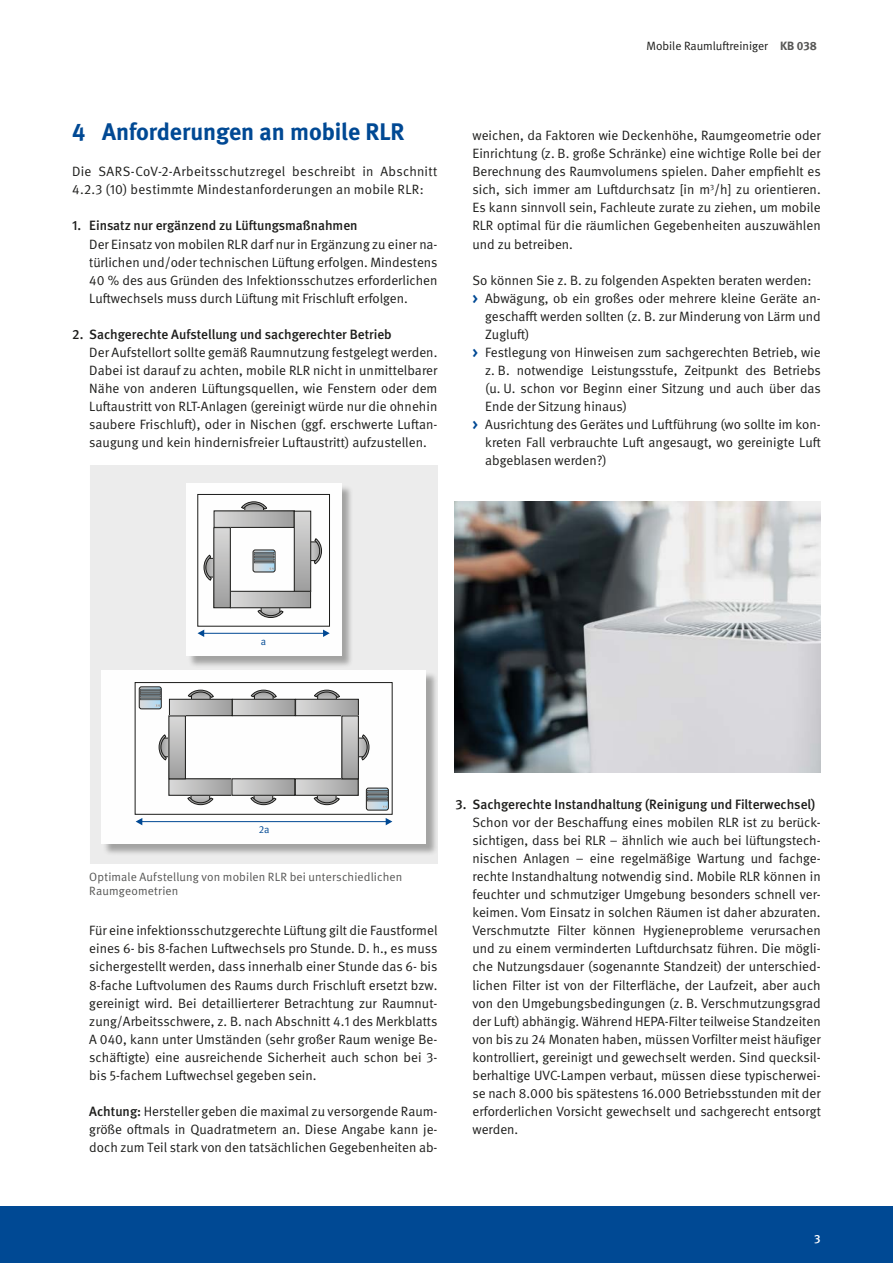
<style>
.page{position:relative;width:893px;height:1263px;background:#fff}
.page>*{position:absolute;margin:0;border:0;box-sizing:border-box;transform-origin:0 0}
.t1{font:700 24px "DGUV Meta";color:#004994}
._02_Fließtext_Fließtext{font:13.5px/18px "DGUV Meta";color:#1d1d1b;text-align:justify}
.Inhalt_Fliesstext{font:13.5px/18px "DGUV Meta";color:#1d1d1b;text-align:justify}
._02_Fließtext_Fließtext-2{font:13.5px/18px "DGUV Meta";letter-spacing:.02em;color:#1d1d1b}
.t2{font:500 13.5px "DGUV Meta";color:#1d1d1b}
.Inhalt_Bildunterschrift{font:12px/14.2px "DGUV Meta";letter-spacing:.01em;color:#575756}
.t3{font:12px "DGUV Meta";color:#1d1d1b}
.t4{font:500 12px "DGUV Meta";color:#fff}
.t5{font:10.35px "DGUV Meta";color:#004994}
.s1{font-weight:500}
.s2{font-weight:700;color:#575756}
.s3{font-weight:700;color:#004994}
</style>
<div class="page">
<div style="left:0;top:1206px;width:893px;height:57px;background:#004994"></div>
<img style="left:90px;top:465px;width:348px;height:398px">
<img style="left:454px;top:502px;width:367px;height:271px">
<p class="t1" style="left:72px;top:117px;width:334px">4 Anforderungen an mobile RLR</p>
<p class="_02_Fließtext_Fließtext-2" style="left:72px;top:163px;width:367px">Die SARS-CoV-2-Arbeitsschutzregel beschreibt in Abschnitt<br>4.2.3 (10) bestimmte Mindestanforderungen an mobile RLR:</p>
<p class="_02_Fließtext_Fließtext" style="left:89px;top:217px;width:350px;text-align:left;text-indent:-17px"><span class="s1">1. Einsatz nur ergänzend zu Lüftungsmaßnahmen<br></span>Der Einsatz von mobilen RLR darf nur in Ergänzung zu einer na&shy;türlichen und/oder technischen Lüftung erfolgen. Mindestens 40 % des aus Gründen des Infektionsschutzes erforderlichen Luftwechsels muss durch Lüftung mit Frischluft erfolgen.</p>
<p class="_02_Fließtext_Fließtext" style="left:89px;top:326px;width:350px;text-align:left;text-indent:-17px"><span class="s1">2. Sachgerechte Aufstellung und sachgerechter Betrieb<br></span>Der Aufstellort sollte gemäß Raumnutzung festgelegt werden.<br>Dabei ist darauf zu achten, mobile RLR nicht in unmittelbarer Nähe von anderen Lüftungsquellen, wie Fenstern oder dem Luftaustritt von RLT-Anlagen (gereinigt würde nur die ohnehin saubere Frischluft), oder in Nischen (ggf. erschwerte Luftan&shy;saugung und kein hindernisfreier Luftaustritt) aufzustellen.</p>
<p class="t3" style="left:647px;top:39px;width:172px">Mobile Raumluftreiniger <span class="s2">KB 038</span></p>
<p class="Inhalt_Fliesstext" style="left:472px;top:127px;width:350px">weichen, da Faktoren wie Deckenhöhe, Raumgeometrie oder Einrichtung (z. B. große Schränke) eine wichtige Rolle bei der Berechnung des Raumvolumens spielen. Daher empfiehlt es sich, sich immer am Luftdurchsatz [in m<sup>3</sup>/h] zu orientieren.<br>Es kann sinnvoll sein, Fachleute zurate zu ziehen, um mobile RLR optimal für die räumlichen Gegebenheiten auszuwählen und zu betreiben.</p>
<p class="Inhalt_Fliesstext" style="left:472px;top:271px;width:341px">So können Sie z. B. zu folgenden Aspekten beraten werden:</p>
<p class="_02_Fließtext_Fließtext" style="left:485px;top:289px;width:337px;text-indent:-13px"><span class="s3">&gt;</span> Abwägung, ob ein großes oder mehrere kleine Geräte an&shy;geschafft werden sollten (z. B. zur Minderung von Lärm und Zugluft)</p>
<p class="_02_Fließtext_Fließtext" style="left:485px;top:344px;width:337px;text-indent:-13px"><span class="s3">&gt;</span> Festlegung von Hinweisen zum sachgerechten Betrieb, wie z. B. notwendige Leistungsstufe, Zeitpunkt des Betriebs (u. U. schon vor Beginn einer Sitzung und auch über das Ende der Sitzung hinaus)</p>
<p class="_02_Fließtext_Fließtext" style="left:485px;top:416px;width:337px;text-indent:-13px"><span class="s3">&gt;</span> Ausrichtung des Gerätes und Luftführung (wo sollte im kon&shy;kreten Fall verbrauchte Luft angesaugt, wo gereinigte Luft abgeblasen werden?)</p>
<p class="t5" style="left:261px;top:635px;width:7px">a</p>
<p class="t5" style="left:259px;top:823px;width:12px">2a</p>
<p class="Inhalt_Bildunterschrift" style="left:89px;top:870px;width:315px">Optimale Aufstellung von mobilen RLR bei unterschiedlichen<br>Raumgeometrien</p>
<p class="Inhalt_Fliesstext" style="left:89px;top:922px;width:350px">Für eine infektionsschutzgerechte Lüftung gilt die Faustformel eines 6- bis 8-fachen Luftwechsels pro Stunde. D. h., es muss sichergestellt werden, dass innerhalb einer Stunde das 6- bis 8-fache Luftvolumen des Raums durch Frischluft ersetzt bzw. gereinigt wird. Bei detaillierterer Betrachtung zur Raumnut&shy;zung/Arbeitsschwere, z. B. nach Abschnitt 4.1 des Merkblatts A 040, kann unter Umständen (sehr großer Raum wenige Be&shy;schäftigte) eine ausreichende Sicherheit auch schon bei 3- bis 5-fachem Luftwechsel gegeben sein.</p>
<p class="Inhalt_Fliesstext" style="left:89px;top:1103px;width:350px"><span class="s1">Achtung:</span> Hersteller geben die maximal zu versorgende Raum&shy;größe oftmals in Quadratmetern an. Diese Angabe kann je&shy;doch zum Teil stark von den tatsächlichen Gegebenheiten ab-</p>
<p class="t2" style="left:455px;top:796px;width:361px">3. Sachgerechte Instandhaltung (Reinigung und Filterwechsel)</p>
<p class="_02_Fließtext_Fließtext" style="left:472px;top:813px;width:350px">Schon vor der Beschaffung eines mobilen RLR ist zu berück&shy;sichtigen, dass bei RLR – ähnlich wie auch bei lüftungstech&shy;nischen Anlagen – eine regelmäßige Wartung und fachge&shy;rechte Instandhaltung notwendig sind. Mobile RLR können in feuchter und schmutziger Umgebung besonders schnell ver&shy;keimen. Vom Einsatz in solchen Räumen ist daher abzuraten.<br>Verschmutzte Filter können Hygieneprobleme verursachen und zu einem verminderten Luftdurchsatz führen. Die mögli&shy;che Nutzungsdauer (sogenannte Standzeit) der unterschied&shy;lichen Filter ist von der Filterfläche, der Laufzeit, aber auch von den Umgebungsbedingungen (z. B. Verschmutzungsgrad der Luft) abhängig. Während HEPA-Filter teilweise Standzeiten von bis zu 24 Monaten haben, müssen Vorfilter meist häufiger kontrolliert, gereinigt und gewechselt werden. Sind quecksil&shy;berhaltige UVC-Lampen verbaut, müssen diese typischerwei&shy;se nach 8.000 bis spätestens 16.000 Betriebsstunden mit der erforderlichen Vorsicht gewechselt und sachgerecht entsorgt werden.</p>
<p class="t4" style="left:814px;top:1231px;width:8px">3</p>
</div>
